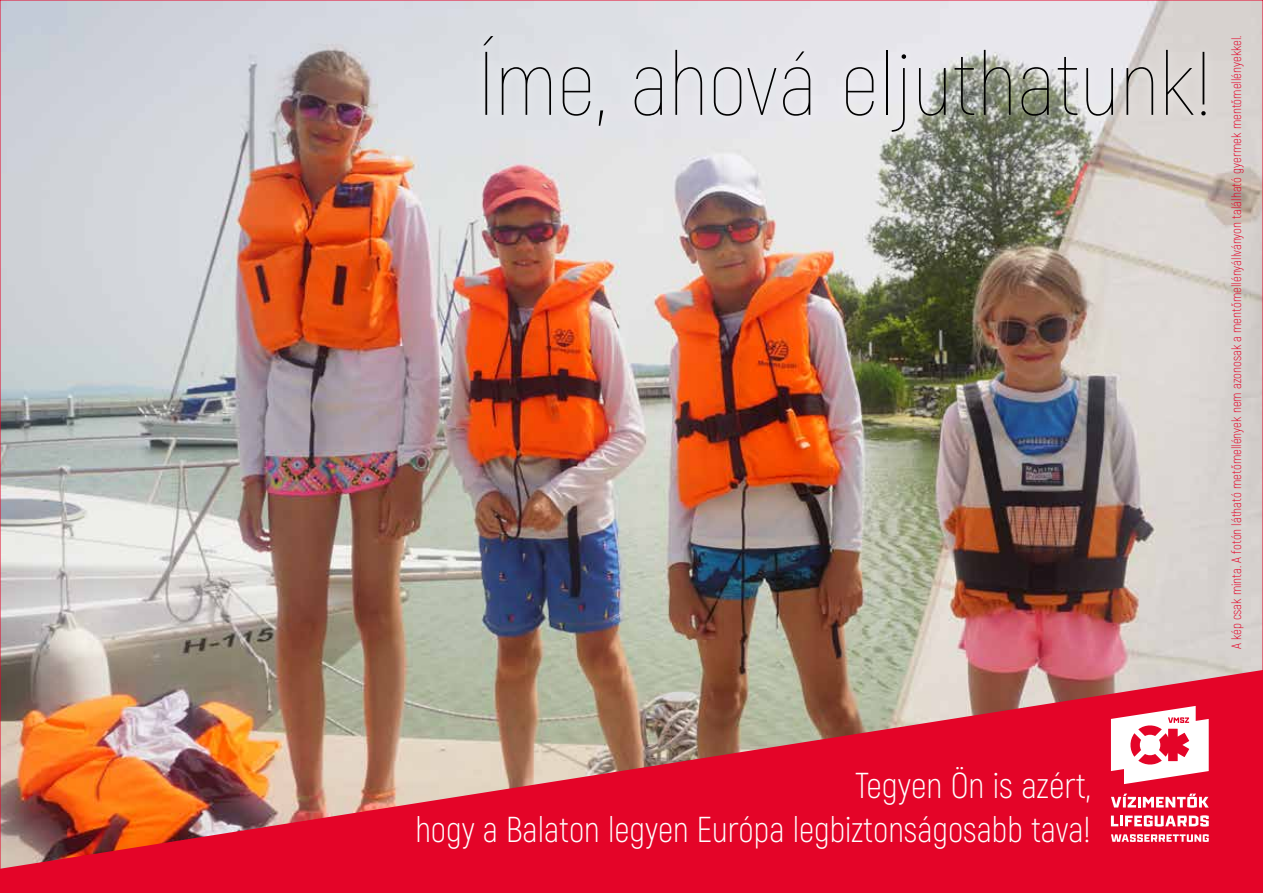
<style>
.page{position:relative;width:1263px;height:893px;background:#fff}
.page>*{position:absolute;margin:0;border:0;box-sizing:border-box;transform-origin:0 0}
.t1{font:100 90px "Akrobat";color:#000}
.t2{font:300 36px/43.2px "Akrobat";color:#fff;text-align:right}
.t3{font:300 13.5px "Akrobat";color:#e40428}
</style>
<div class="page">
<img style="left:2px;top:2px;width:1259px;height:668px">
<svg style="left:473px;top:25px;width:744px;height:117px;background:#d8d8d9"></svg>
<img style="left:2px;top:670px;width:1259px;height:221px">
<svg style="left:1111px;top:706px;width:98px;height:78px"></svg>
<svg style="left:1111px;top:834px;width:98px;height:8px"></svg>
<svg style="left:1111px;top:815px;width:98px;height:12px"></svg>
<svg style="left:1111px;top:794px;width:98px;height:14px"></svg>
<h1 class="t1" style="left:478px;top:31px;width:736px">Íme, ahová eljuthatunk!</h1>
<p class="t3" style="left:1228px;top:649px;width:616px;rotate:-90deg">A kép csak minta. A fotón látható metőmellények nem azonosak a mentőmellényállványon található gyermek mentőmellényekkel.</p>
<h2 class="t2" style="left:415px;top:764px;width:677px">Tegyen Ön is azért,<br>hogy a Balaton legyen Európa legbiztonságosabb tava!</h2>
</div>
